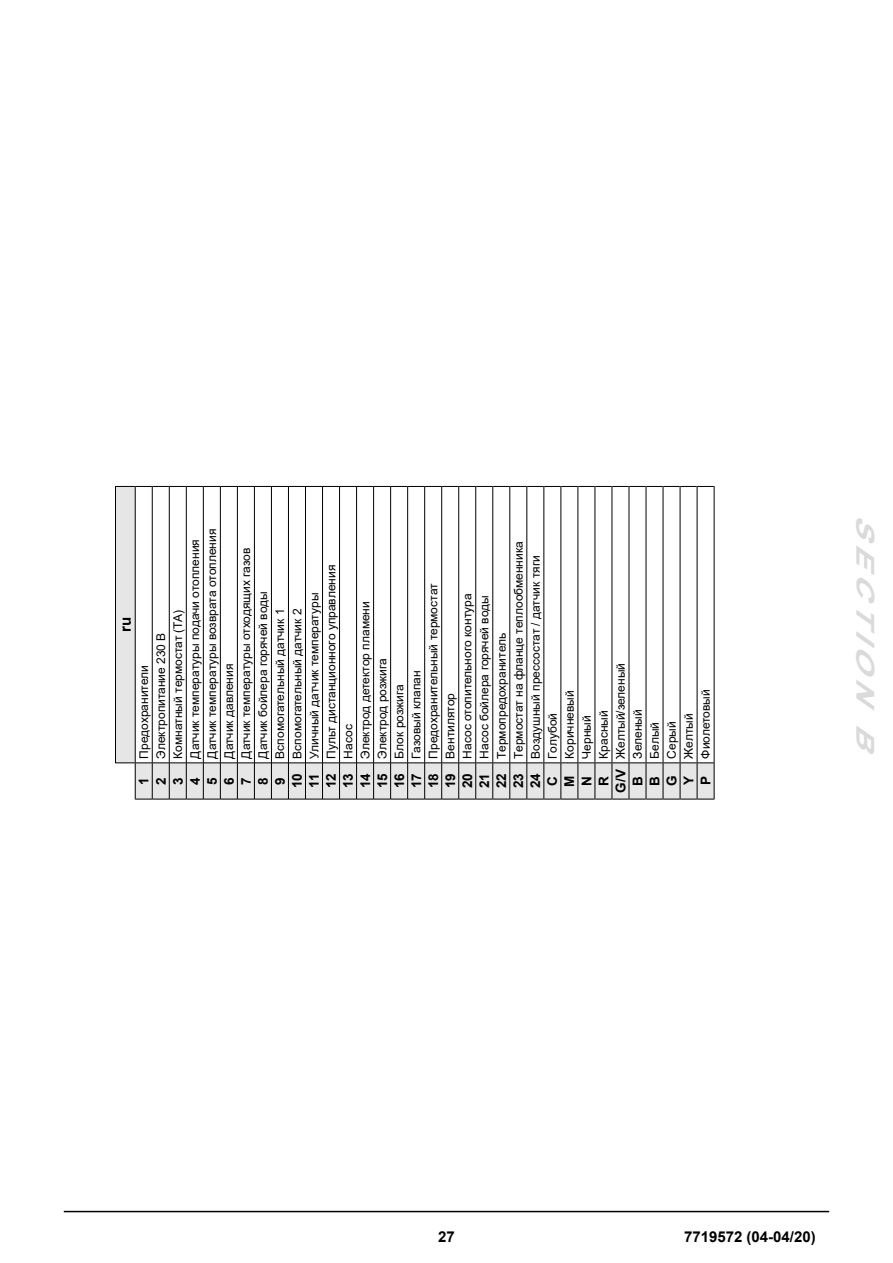
<style>
.page{position:relative;width:893px;height:1263px;background:#fff}
.page>*{position:absolute;margin:0;border:0;box-sizing:border-box;transform-origin:0 0}
.t1{font:italic 700 24.75px "Arial";color:#dadada;scale:1.33 1}
.t2{font:700 15px "Arial";color:#000}
.t3{font:700 13.5px "Arial";color:#000}
.t4{font:12px/17.1px "Arial";color:#000}
.s1{font-weight:700;font-size:13.5px}
</style>
<div class="page">
<hr style="left:64px;top:1211px;width:765px;height:1px;background:#000">
<svg style="left:115px;top:487px;width:599px;height:312px"></svg>
<hr style="left:115px;top:486px;width:1px;height:277px;background:#000">
<hr style="left:135px;top:763px;width:1px;height:36px;background:#000">
<hr style="left:135px;top:486px;width:1px;height:277px;background:#000">
<hr style="left:152px;top:763px;width:1px;height:36px;background:#000">
<hr style="left:152px;top:486px;width:1px;height:277px;background:#000">
<hr style="left:169px;top:763px;width:1px;height:36px;background:#000">
<hr style="left:169px;top:486px;width:1px;height:277px;background:#000">
<hr style="left:186px;top:763px;width:1px;height:36px;background:#000">
<hr style="left:186px;top:486px;width:1px;height:277px;background:#000">
<hr style="left:203px;top:763px;width:1px;height:36px;background:#000">
<hr style="left:203px;top:486px;width:1px;height:277px;background:#000">
<hr style="left:220px;top:763px;width:1px;height:36px;background:#000">
<hr style="left:220px;top:486px;width:1px;height:277px;background:#000">
<hr style="left:237px;top:763px;width:1px;height:36px;background:#000">
<hr style="left:237px;top:486px;width:1px;height:277px;background:#000">
<hr style="left:254px;top:763px;width:1px;height:36px;background:#000">
<hr style="left:254px;top:486px;width:1px;height:277px;background:#000">
<hr style="left:271px;top:763px;width:1px;height:36px;background:#000">
<hr style="left:271px;top:486px;width:1px;height:277px;background:#000">
<hr style="left:288px;top:763px;width:1px;height:36px;background:#000">
<hr style="left:288px;top:486px;width:1px;height:277px;background:#000">
<hr style="left:305px;top:763px;width:1px;height:36px;background:#000">
<hr style="left:305px;top:486px;width:1px;height:277px;background:#000">
<hr style="left:322px;top:763px;width:1px;height:36px;background:#000">
<hr style="left:322px;top:486px;width:1px;height:277px;background:#000">
<hr style="left:339px;top:763px;width:1px;height:36px;background:#000">
<hr style="left:339px;top:486px;width:1px;height:277px;background:#000">
<hr style="left:356px;top:763px;width:1px;height:36px;background:#000">
<hr style="left:356px;top:486px;width:1px;height:277px;background:#000">
<hr style="left:373px;top:763px;width:1px;height:36px;background:#000">
<hr style="left:373px;top:486px;width:1px;height:277px;background:#000">
<hr style="left:390px;top:763px;width:1px;height:36px;background:#000">
<hr style="left:390px;top:486px;width:1px;height:277px;background:#000">
<hr style="left:407px;top:763px;width:1px;height:36px;background:#000">
<hr style="left:407px;top:486px;width:1px;height:277px;background:#000">
<hr style="left:424px;top:763px;width:1px;height:36px;background:#000">
<hr style="left:424px;top:486px;width:1px;height:277px;background:#000">
<hr style="left:441px;top:763px;width:1px;height:36px;background:#000">
<hr style="left:441px;top:486px;width:1px;height:277px;background:#000">
<hr style="left:458px;top:763px;width:1px;height:36px;background:#000">
<hr style="left:458px;top:486px;width:1px;height:277px;background:#000">
<hr style="left:475px;top:763px;width:1px;height:36px;background:#000">
<hr style="left:475px;top:486px;width:1px;height:277px;background:#000">
<hr style="left:492px;top:763px;width:1px;height:36px;background:#000">
<hr style="left:492px;top:486px;width:1px;height:277px;background:#000">
<hr style="left:509px;top:763px;width:1px;height:36px;background:#000">
<hr style="left:509px;top:486px;width:1px;height:277px;background:#000">
<hr style="left:526px;top:763px;width:1px;height:36px;background:#000">
<hr style="left:526px;top:486px;width:1px;height:277px;background:#000">
<hr style="left:543px;top:763px;width:1px;height:36px;background:#000">
<hr style="left:543px;top:486px;width:1px;height:277px;background:#000">
<hr style="left:560px;top:763px;width:1px;height:36px;background:#000">
<hr style="left:560px;top:486px;width:1px;height:277px;background:#000">
<hr style="left:577px;top:763px;width:1px;height:36px;background:#000">
<hr style="left:577px;top:486px;width:1px;height:277px;background:#000">
<hr style="left:595px;top:763px;width:1px;height:36px;background:#000">
<hr style="left:595px;top:486px;width:1px;height:277px;background:#000">
<hr style="left:612px;top:763px;width:1px;height:36px;background:#000">
<hr style="left:612px;top:486px;width:1px;height:277px;background:#000">
<hr style="left:629px;top:763px;width:1px;height:36px;background:#000">
<hr style="left:629px;top:486px;width:1px;height:277px;background:#000">
<hr style="left:646px;top:763px;width:1px;height:36px;background:#000">
<hr style="left:646px;top:486px;width:1px;height:277px;background:#000">
<hr style="left:663px;top:763px;width:1px;height:36px;background:#000">
<hr style="left:663px;top:486px;width:1px;height:277px;background:#000">
<hr style="left:680px;top:763px;width:1px;height:36px;background:#000">
<hr style="left:680px;top:486px;width:1px;height:277px;background:#000">
<hr style="left:697px;top:763px;width:1px;height:36px;background:#000">
<hr style="left:697px;top:486px;width:1px;height:277px;background:#000">
<hr style="left:714px;top:763px;width:1px;height:36px;background:#000">
<hr style="left:714px;top:486px;width:1px;height:277px;background:#000">
<svg style="left:136px;top:799px;width:578px;height:1px"></svg>
<svg style="left:116px;top:762px;width:598px;height:1px"></svg>
<svg style="left:116px;top:486px;width:598px;height:1px"></svg>
<p class="t4" style="left:203px;top:758px;width:231px;rotate:-90deg">Датчик температуры возврата отопления</p>
<p class="t4" style="left:186px;top:758px;width:221px;rotate:-90deg">Датчик температуры подачи отопления</p>
<p class="t4" style="left:271px;top:788px;width:249px;text-indent:30px;rotate:-90deg">Вспомогательный датчик 1<br><span class="s1">10</span> Вспомогательный датчик 2<br><span class="s1">11</span> Уличный датчик температуры<br><span class="s1">12</span> Пульт дистанционного управления<br><span class="s1">13</span> Насос<br><span class="s1">14</span> Электрод детектор пламени<br><span class="s1">15</span> Электрод розжига<br><span class="s1">16</span> Блок розжига<br><span class="s1">17</span> Газовый клапан<br><span class="s1">18</span> Предохранительный термостат<br><span class="s1">19</span> Вентилятор<br><span class="s1">20</span> Насос отопительного контура<br><span class="s1">21</span> Насос бойлера горячей воды<br><span class="s1">22</span> Термопредохранитель<br><span class="s1">23</span> Термостат на фланце теплообменника<br><span class="s1">24</span> Воздушный прессостат / датчик тяги</p>
<p class="t4" style="left:237px;top:758px;width:212px;rotate:-90deg">Датчик температуры отходящих газов</p>
<p class="t4" style="left:254px;top:758px;width:169px;rotate:-90deg">Датчик бойлера горячей воды</p>
<p class="t4" style="left:169px;top:758px;width:150px;rotate:-90deg">Комнатный термостат (ТА)</p>
<p class="t2" style="left:115px;top:632px;width:16px;rotate:-90deg">ru</p>
<p class="t4" style="left:152px;top:758px;width:128px;rotate:-90deg">Электропитание 230 В</p>
<p class="t4" style="left:595px;top:793px;width:131px;text-indent:34px;rotate:-90deg">Красный<br><span class="s1">G/V</span> Желтый/зеленый</p>
<p class="t4" style="left:220px;top:758px;width:96px;rotate:-90deg">Датчик давления</p>
<p class="t4" style="left:135px;top:758px;width:95px;rotate:-90deg">Предохранители</p>
<p class="t4" style="left:697px;top:758px;width:71px;rotate:-90deg">Фиолетовый</p>
<p class="t4" style="left:544px;top:787px;width:98px;text-align:center;rotate:-90deg">Голубой<br><span class="s1">M</span> Коричневый</p>
<p class="t4" style="left:629px;top:758px;width:51px;rotate:-90deg">Зеленый</p>
<p class="t4" style="left:680px;top:758px;width:47px;rotate:-90deg">Желтый</p>
<p class="t4" style="left:578px;top:758px;width:45px;rotate:-90deg">Черный</p>
<p class="t4" style="left:663px;top:758px;width:39px;rotate:-90deg">Серый</p>
<p class="t4" style="left:646px;top:758px;width:38px;rotate:-90deg">Белый</p>
<p class="t3" style="left:594px;top:786px;width:11px;rotate:-90deg">R</p>
<p class="t3" style="left:679px;top:785px;width:11px;rotate:-90deg">Y</p>
<p class="t3" style="left:662px;top:786px;width:12px;rotate:-90deg">G</p>
<p class="t3" style="left:628px;top:786px;width:11px;rotate:-90deg">В</p>
<p class="t3" style="left:645px;top:786px;width:11px;rotate:-90deg">B</p>
<p class="t3" style="left:543px;top:786px;width:11px;rotate:-90deg">C</p>
<p class="t3" style="left:696px;top:785px;width:11px;rotate:-90deg">P</p>
<p class="t3" style="left:577px;top:786px;width:11px;rotate:-90deg">N</p>
<p class="t3" style="left:185px;top:785px;width:9px;rotate:-90deg">4</p>
<p class="t3" style="left:202px;top:785px;width:9px;rotate:-90deg">5</p>
<p class="t3" style="left:220px;top:785px;width:9px;rotate:-90deg">6</p>
<p class="t3" style="left:168px;top:785px;width:9px;rotate:-90deg">3</p>
<p class="t3" style="left:237px;top:785px;width:9px;rotate:-90deg">7</p>
<p class="t3" style="left:254px;top:785px;width:9px;rotate:-90deg">8</p>
<p class="t3" style="left:271px;top:785px;width:9px;rotate:-90deg">9</p>
<p class="t3" style="left:151px;top:785px;width:9px;rotate:-90deg">2</p>
<p class="t3" style="left:134px;top:785px;width:9px;rotate:-90deg">1</p>
<h1 class="t1" style="left:882px;top:514px;width:195px;rotate:90deg">SECTIONB</h1>
<p class="t2" style="left:438px;top:1226px;width:18px">27</p>
<p class="t2" style="left:684px;top:1226px;width:133px">7719572 (04-04/20)</p>
</div>
